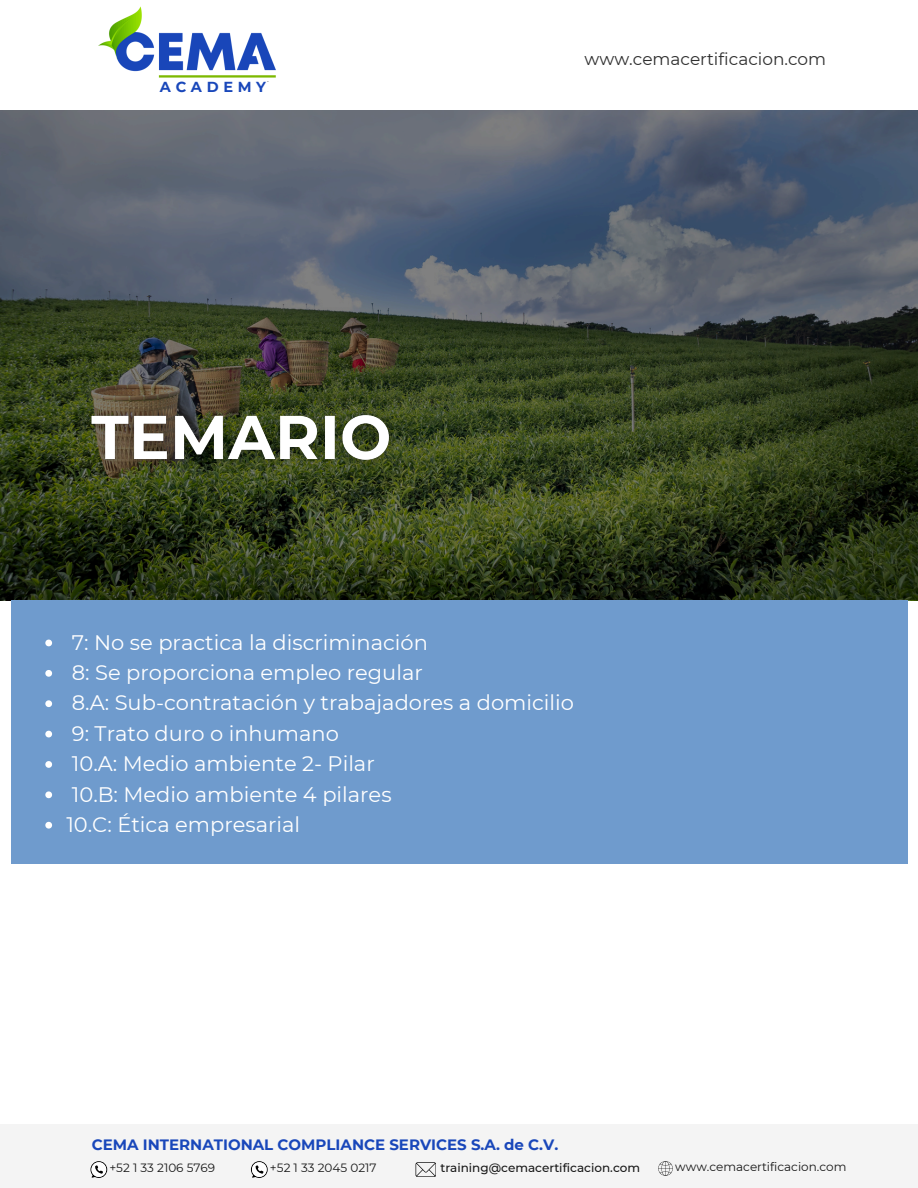
<style>
.page{position:relative;width:918px;height:1188px;background:#fff}
.page>*{position:absolute;margin:0;border:0;box-sizing:border-box;transform-origin:0 0}
.t1{font:21px "Montserrat";color:#fff}
.t2{font:16.95px "Montserrat";color:#303030}
.t3{font:700 15px "Montserrat";color:#1947ba}
.t4{font:700 14.55px "Montserrat";letter-spacing:.32em;color:#1947ba}
.t5{font:12px "Montserrat";color:#171717}
.t6{font:500 12px "Montserrat";color:#171717}
</style>
<div class="page">
<img style="left:98px;top:6px;width:178px;height:72px">
<svg style="left:0;top:111px;width:917px;height:489px;background:#414c42"></svg>
<div style="left:11px;top:600px;width:896px;height:264px;background:#6f9bcd"></div>
<div style="left:0;top:1125px;width:918px;height:63px;background:#f4f4f4"></div>
<svg style="left:90px;top:1161px;width:17px;height:17px"></svg>
<svg style="left:251px;top:1161px;width:17px;height:17px"></svg>
<svg style="left:416px;top:1162px;width:20px;height:15px"></svg>
<svg style="left:658px;top:1161px;width:15px;height:15px"></svg>
<img style="left:77px;top:400px;width:328px;height:78px">
<svg style="left:45px;top:640px;width:7px;height:6px"></svg>
<svg style="left:45px;top:670px;width:7px;height:7px"></svg>
<svg style="left:45px;top:700px;width:7px;height:7px"></svg>
<svg style="left:45px;top:731px;width:7px;height:6px"></svg>
<svg style="left:45px;top:761px;width:7px;height:7px"></svg>
<svg style="left:45px;top:791px;width:7px;height:7px"></svg>
<svg style="left:45px;top:822px;width:7px;height:7px"></svg>
<h4 class="t4" style="left:160px;top:78px;width:108px">ACADEMY</h4>
<p class="t2" style="left:585px;top:49px;width:243px">www.cemacertificacion.com</p>
<p class="t1" style="left:72px;top:629px;width:358px">7: No se practica la discriminación</p>
<p class="t1" style="left:72px;top:660px;width:352px">8: Se proporciona empleo regular</p>
<h5 class="t1" style="left:72px;top:690px;width:504px">8.A: Sub-contratación y trabajadores a domicilio</h5>
<p class="t1" style="left:72px;top:721px;width:269px">9: Trato duro o inhumano</p>
<p class="t1" style="left:72px;top:751px;width:304px">10.A: Medio ambiente 2- Pilar</p>
<p class="t1" style="left:72px;top:781px;width:321px">10.B: Medio ambiente 4 pilares</p>
<p class="t1" style="left:66px;top:812px;width:235px">10.C: Ética empresarial</p>
<p class="t3" style="left:92px;top:1136px;width:468px">CEMA INTERNATIONAL COMPLIANCE SERVICES S.A. de C.V.</p>
<p class="t5" style="left:109px;top:1160px;width:107px">+52 1 33 2106 5769</p>
<p class="t5" style="left:270px;top:1160px;width:108px">+52 1 33 2045 0217</p>
<p class="t6" style="left:440px;top:1160px;width:201px">training@cemacertificacion.com</p>
<p class="t5" style="left:675px;top:1160px;width:173px">www.cemacertificacion.com</p>
</div>
